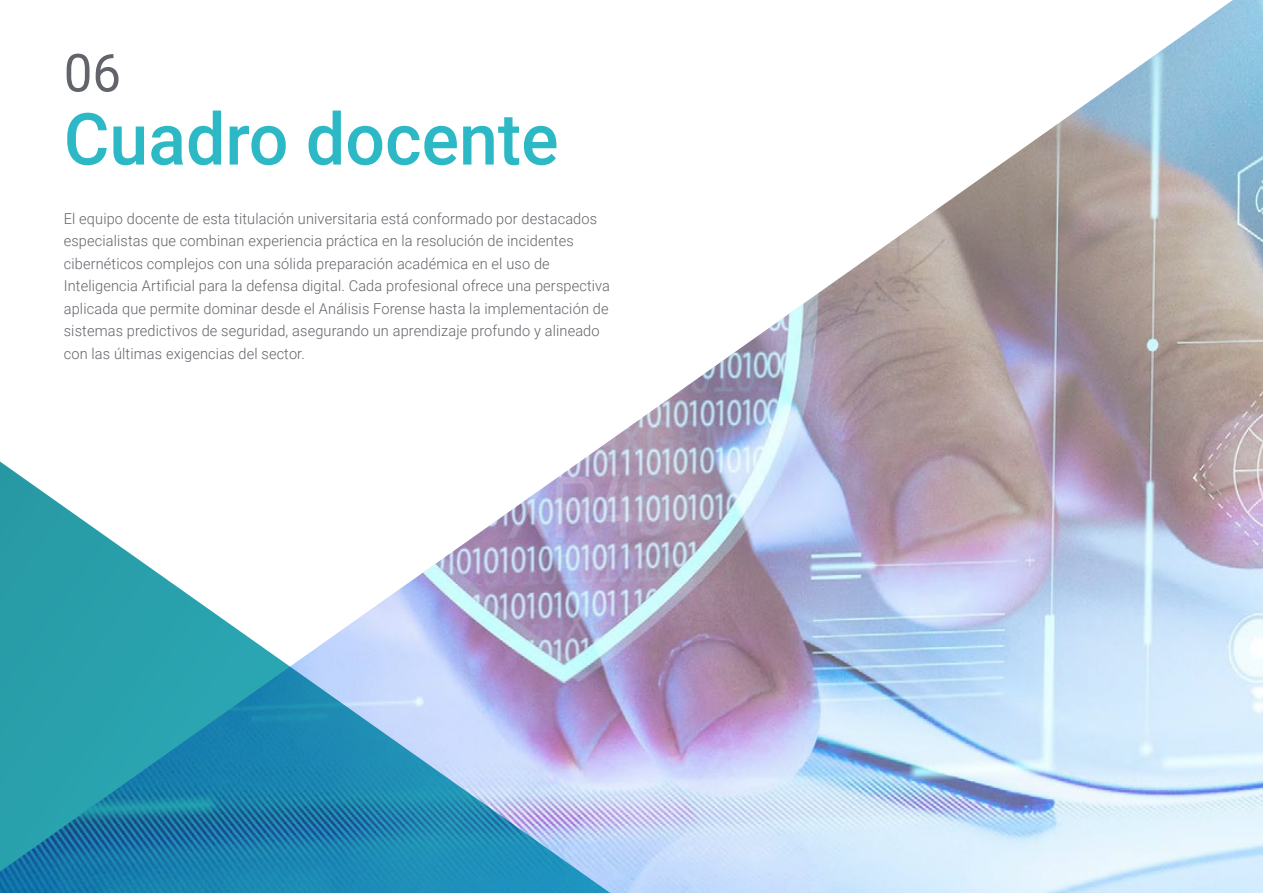
<style>
.page{position:relative;width:1263px;height:893px;background:#fff}
.page>*{position:absolute;margin:0;border:0;box-sizing:border-box;transform-origin:0 0}
.t1{font:500 72px "Roboto";color:#2db8c5}
.t2{font:52.5px "Roboto";color:#61646a}
.t3{font:300 15px/22.5px "Roboto";letter-spacing:.01em;color:#61646a}
</style>
<div class="page">
<img style="left:602px;top:0;width:661px;height:893px">
<svg style="left:0;top:446px;width:640px;height:447px"></svg>
<h2 class="t2" style="left:64px;top:36px;width:59px">06</h2>
<h1 class="t1" style="left:64px;top:89px;width:496px">Cuadro docente</h1>
<p class="t3" style="left:64px;top:207px;width:548px">El equipo docente de esta titulación universitaria está conformado por destacados especialistas que combinan experiencia práctica en la resolución de incidentes cibernéticos complejos con una sólida preparación académica en el uso de Inteligencia Artificial para la defensa digital. Cada profesional ofrece una perspectiva aplicada que permite dominar desde el Análisis Forense hasta la implementación de sistemas predictivos de seguridad, asegurando un aprendizaje profundo y alineado con las últimas exigencias del sector.</p>
</div>
